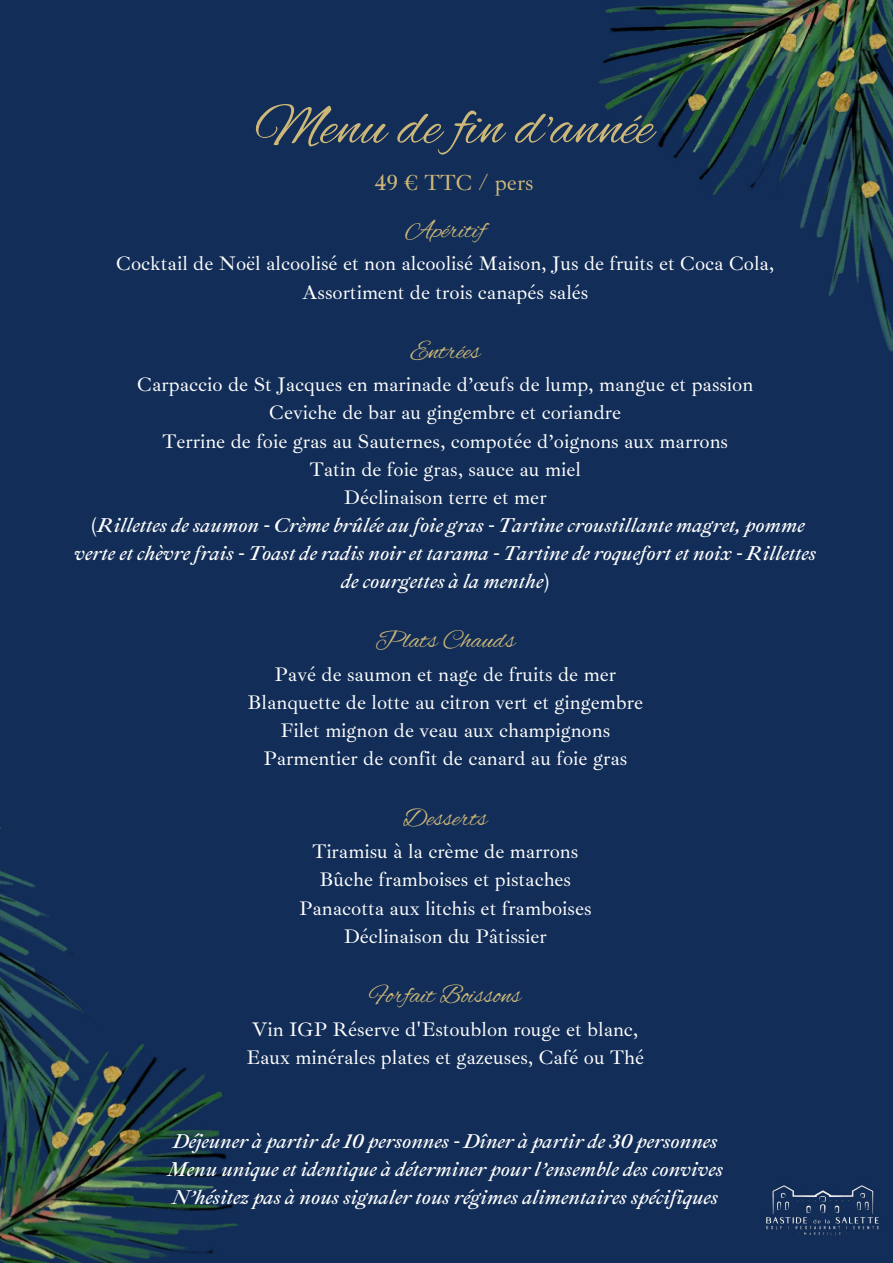
<style>
.page{position:relative;width:893px;height:1263px;background:#122d57}
.page>*{position:absolute;margin:0;border:0;box-sizing:border-box;transform-origin:0 0}
.t1{font:59.03px "Alex Brush";color:#cdb879}
.t2{font:26.25px "Alex Brush";color:#cdb879}
.t3{font:22.5px "Ibarra Real Nova";color:#cdb879}
.t4{font:20.1px/28.1px "Ibarra Real Nova";color:#fff;text-align:center}
.t5{font:italic 20.1px/28.1px "Ibarra Real Nova";color:#fff}
.s1{font-style:italic}
</style>
<div class="page">
<img style="left:0;top:827px;width:73px;height:157px">
<img style="left:800px;top:196px;width:93px;height:156px">
<img style="left:598px;top:0;width:295px;height:196px">
<img style="left:0;top:984px;width:238px;height:279px">
<img style="left:674px;top:82px;width:46px;height:47px">
<img style="left:847px;top:169px;width:46px;height:47px">
<img style="left:90px;top:1054px;width:45px;height:38px">
<img style="left:37px;top:1049px;width:46px;height:47px">
<img style="left:43px;top:1092px;width:99px;height:73px">
<img style="left:822px;top:0;width:25px;height:13px">
<img style="left:779px;top:23px;width:24px;height:42px">
<img style="left:803px;top:13px;width:90px;height:105px">
<img style="left:766px;top:1185px;width:113px;height:50px">
<h1 class="t1" style="left:255px;top:94px;width:399px">Menu de fin d'année</h1>
<p class="t3" style="left:374px;top:168px;width:161px">49 € TTC / pers</p>
<h2 class="t2" style="left:405px;top:215px;width:81px">Apéritif</h2>
<p class="t4" style="left:116px;top:250px;width:659px">Cocktail de Noël alcoolisé et non alcoolisé Maison, Jus de fruits et Coca Cola,<br>Assortiment de trois canapés salés</p>
<h2 class="t2" style="left:410px;top:336px;width:71px">Entrées</h2>
<p class="t4" style="left:74px;top:371px;width:743px">Carpaccio de St Jacques en marinade d’œufs de lump, mangue et passion<br>Ceviche de bar au gingembre et coriandre<br>Terrine de foie gras au Sauternes, compotée d’oignons aux marrons<br>Tatin de foie gras, sauce au miel<br>Déclinaison terre et mer<br>(<span class="s1">Rillettes de saumon - Crème brûlée au foie gras - Tartine croustillante magret, pomme verte et chèvre frais - Toast de radis noir et tarama - Tartine de roquefort et noix - Rillettes de courgettes à la menthe</span>)</p>
<h2 class="t2" style="left:375px;top:626px;width:141px">Plats Chauds</h2>
<p class="t4" style="left:247px;top:660px;width:397px">Pavé de saumon et nage de fruits de mer Blanquette de lotte au citron vert et gingembre Filet mignon de veau aux champignons Parmentier de confit de canard au foie gras</p>
<h2 class="t2" style="left:403px;top:803px;width:86px">Desserts</h2>
<p class="t4" style="left:299px;top:838px;width:294px">Tiramisu à la crème de marrons<br>Bûche framboises et pistaches<br>Panacotta aux litchis et framboises<br>Déclinaison du Pâtissier</p>
<h2 class="t2" style="left:369px;top:980px;width:153px">Forfait Boissons</h2>
<p class="t4" style="left:246px;top:1015px;width:399px;text-align:left">Vin IGP Réserve d'Estoublon rouge et blanc,<br>Eaux minérales plates et gazeuses, Café ou Thé</p>
<p class="t5" style="left:167px;top:1127px;width:557px">Déjeuner à partir de 10 personnes - Dîner à partir de 30 personnes<br>Menu unique et identique à déterminer pour l’ensemble des convives<br>N’hésitez pas à nous signaler tous régimes alimentaires spécifiques</p>
</div>
